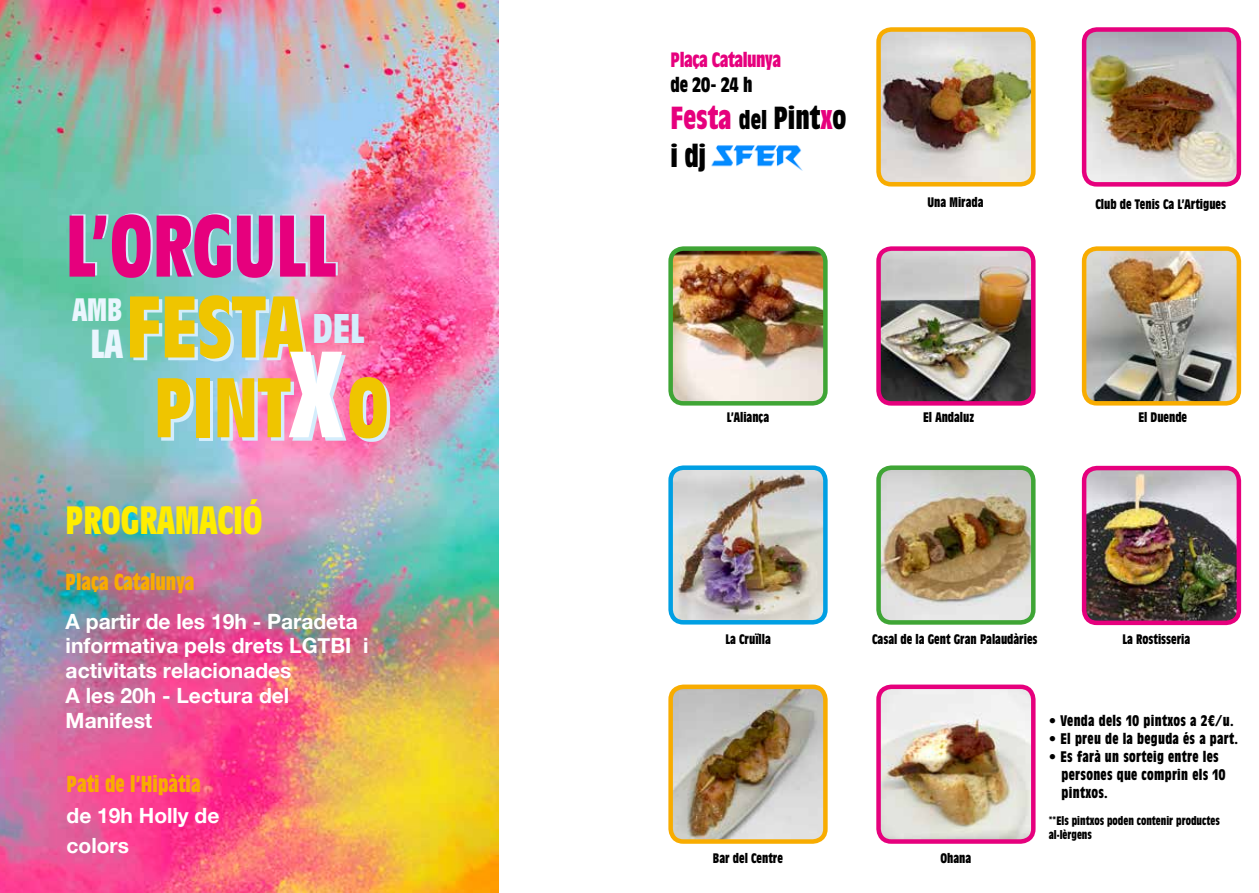
<style>
.page{position:relative;width:1259px;height:893px;background:#fff}
.page>*{position:absolute;margin:0;border:0;box-sizing:border-box;transform-origin:0 0}
.t1{font:700 condensed 85.5px "Antique Olive Std";color:#efc500}
.t2{font:700 condensed 85.5px "Antique Olive Std";color:#e6007d}
.t3{font:700 condensed 82.65px "Antique Olive Std";color:#efc500}
.t4{font:700 condensed 38.7px "Antique Olive Std";color:#ffed00}
.t5{font:700 condensed 31.8px "Antique Olive Std";color:#eaf6fe}
.t6{font:700 condensed 31.2px/37.5px "Antique Olive Std";color:#000}
.t7{font:700 condensed 22.5px "Antique Olive Std";color:#f8ac00}
.t8{font:700 21px/24.8px "Helvetica Neue";color:#fff}
.t9{font:700 condensed 20.4px "Antique Olive Std";letter-spacing:-.02em;color:#e6007d}
.t10{font:700 condensed 20.4px "Antique Olive Std";color:#000}
.t11{font:700 condensed 15px/18px "Antique Olive Std";letter-spacing:.02em;color:#000}
.t12{font:700 condensed 13.5px "Antique Olive Std";color:#000}
.t13{font:700 condensed 12px/14.4px "Antique Olive Std";color:#000}
.s1{font-size:39.6px;color:#eaf6fe}
.s2{font-size:119.85px;color:#fff}
.s3{color:#e6007d}
.s4{font-size:25.5px}
</style>
<div class="page">
<img style="left:0;top:1px;width:499px;height:892px">
<img style="left:1087px;top:471px;width:149px;height:149px">
<div style="left:1082px;top:466px;width:159px;height:159px;border:4px solid #e6007d;border-radius:13px"></div>
<img style="left:881px;top:32px;width:149px;height:150px">
<div style="left:876px;top:27px;width:159px;height:160px;border:4px solid #f8ac00;border-radius:13px"></div>
<img style="left:1087px;top:32px;width:149px;height:150px">
<div style="left:1082px;top:27px;width:159px;height:160px;border:4px solid #e6007d;border-radius:13px"></div>
<img style="left:673px;top:251px;width:149px;height:150px">
<div style="left:668px;top:246px;width:159px;height:160px;border:4px solid #3fa535;border-radius:13px"></div>
<img style="left:673px;top:470px;width:152px;height:152px">
<div style="left:668px;top:465px;width:159px;height:159px;border:4px solid #009fe3;border-radius:13px"></div>
<img style="left:881px;top:251px;width:149px;height:150px">
<div style="left:876px;top:246px;width:159px;height:160px;border:4px solid #e6007d;border-radius:13px"></div>
<img style="left:1087px;top:251px;width:149px;height:150px">
<div style="left:1082px;top:246px;width:159px;height:160px;border:4px solid #f8ac00;border-radius:13px"></div>
<img style="left:673px;top:687px;width:152px;height:152px">
<div style="left:668px;top:685px;width:159px;height:159px;border:4px solid #f8ac00;border-radius:13px"></div>
<img style="left:881px;top:687px;width:152px;height:152px">
<div style="left:876px;top:685px;width:159px;height:159px;border:4px solid #e6007d;border-radius:13px"></div>
<img style="left:881px;top:470px;width:149px;height:150px">
<div style="left:876px;top:465px;width:159px;height:160px;border:4px solid #3fa535;border-radius:13px"></div>
<img style="left:711px;top:145px;width:92px;height:26px">
<h1 class="t2" style="left:66px;top:199px;width:272px">L’ORGULL</h1>
<h1 class="t1" style="left:90px;top:280px;width:275px"><span class="s1">LA</span>FESTA <sup>DEL</sup></h1>
<h3 class="t5" style="left:73px;top:292px;width:51px">AMB</h3>
<h2 class="t3" style="left:154px;top:362px;width:236px">PINT<span class="s2">X</span>O</h2>
<h3 class="t4" style="left:66px;top:499px;width:198px">PROGRAMACIÓ</h3>
<h3 class="t7" style="left:66px;top:570px;width:130px">Plaça Catalunya</h3>
<h3 class="t8" style="left:66px;top:609px;width:304px">A partir de les 19h - Paradeta informativa pels drets LGTBI i activitats relacionades<br>A les 20h - Lectura del<br>Manifest</h3>
<h3 class="t7" style="left:67px;top:772px;width:136px">Pati de l’Hipàtia</h3>
<h3 class="t8" style="left:67px;top:802px;width:154px;line-height:29.4px">de 19h Holly de colors</h3>
<h3 class="t9" style="left:670px;top:49px;width:112px">Plaça Catalunya</h3>
<h3 class="t10" style="left:670px;top:73px;width:83px">de 20- 24 h</h3>
<h3 class="t6" style="left:670px;top:100px;width:177px"><span class="s3">Festa</span> <span class="s4">del</span> Pint<span class="s3">x</span>o i dj</h3>
<p class="t12" style="left:927px;top:195px;width:57px">Una Mirada</p>
<p class="t12" style="left:1095px;top:197px;width:132px">Club de Tenis Ca L’Artigues</p>
<p class="t12" style="left:727px;top:410px;width:44px">L’Aliança</p>
<p class="t12" style="left:923px;top:410px;width:52px">El Andaluz</p>
<p class="t12" style="left:1138px;top:410px;width:50px">El Duende</p>
<p class="t12" style="left:872px;top:632px;width:167px">Casal de la Gent Gran Palaudàries</p>
<p class="t12" style="left:725px;top:632px;width:47px">La Cruïlla</p>
<p class="t12" style="left:1122px;top:632px;width:69px">La Rostisseria</p>
<p class="t12" style="left:713px;top:851px;width:71px">Bar del Centre</p>
<p class="t12" style="left:940px;top:851px;width:32px">Ohana</p>
<p class="t11" style="left:1049px;top:712px;width:186px">• Venda dels 10 pintxos a 2€/u.</p>
<p class="t11" style="left:1049px;top:730px;width:191px">• El preu de la beguda és a part.</p>
<p class="t11" style="left:1061px;top:748px;width:166px;text-indent:-13px">• Es farà un sorteig entre les persones que comprin els 10 pintxos.</p>
<p class="t13" style="left:1049px;top:813px;width:172px">**Els pintxos poden contenir productes al·lèrgens</p>
</div>
